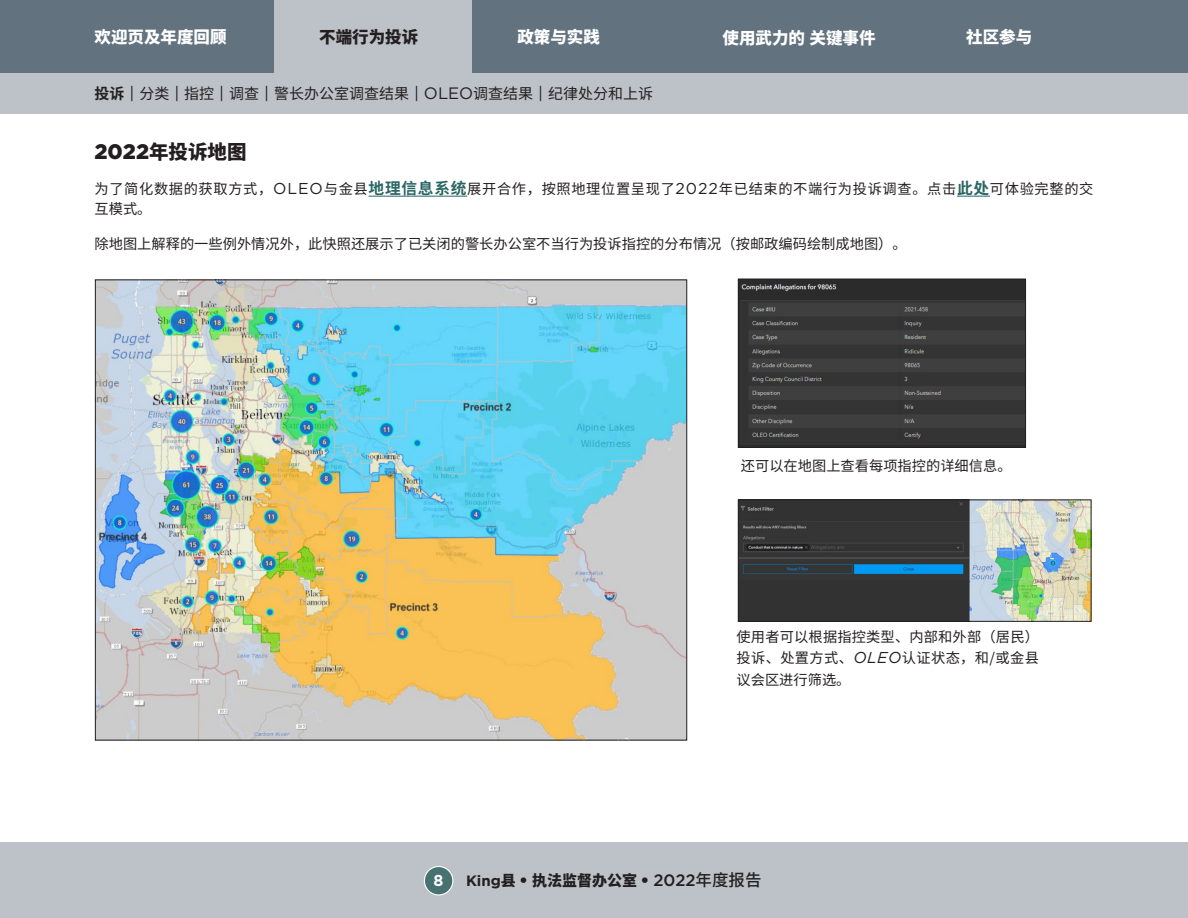
<style>
.page{position:relative;width:1188px;height:918px;background:#fff}
.page>*{position:absolute;margin:0;border:0;box-sizing:border-box;transform-origin:0 0}
.t1{font:900 19.5px "Noto Sans CJ Ksc";color:#231f20}
.t2{font:900 16.5px "Noto Sans CJ Ksc";color:#fff}
.t3{font:900 16.5px "Noto Sans CJ Ksc";color:#231f20}
.t4{font:700 15.75px "Gotham";color:#fff}
.t5{font:15px "Noto Sans CJ Ksc";color:#231f20}
.t6{font:900 15px "Noto Sans CJ Ksc";color:#231f20}
.paragraph_gotham_10_5{font:14.25px/21.8px "Noto Sans CJ Ksc";color:#231f20;text-align:justify}
.paragraph_gotham_10_5-2{font:14.25px/20.2px "Noto Sans CJ Ksc";letter-spacing:.045em;color:#231f20}
.s1{font-weight:700}
.s2{font-family:"Gotham";font-size:16.5px}
.s3{font-family:"Gotham";font-size:21px}
.s4{font-family:"Gotham";font-size:15.75px}
.s5{font-weight:700;font-size:15.75px;color:#2a6664}
.s6{font-family:"Gotham";font-style:italic;font-size:15.75px}
.s7{font-family:"Gotham";font-weight:700}
.s8{font-family:"Gotham";font-weight:500;font-size:16.5px}
.s9{font-weight:500;font-size:16.5px}
</style>
<div class="page">
<div style="left:0;top:842px;width:1188px;height:76px;background:#bdc2c8"></div>
<div style="left:424px;top:867px;width:29px;height:28px;background:#477271;border-radius:50%"></div>
<div style="left:424px;top:866px;width:29px;height:30px;border:1px solid #fff;border-radius:50%"></div>
<div style="left:0;top:73px;width:1188px;height:40px;background:#bdc2c8"></div>
<div style="left:0;top:0;width:1188px;height:73px;background:#62737f"></div>
<div style="left:274px;top:0;width:198px;height:74px;background:#bdc2c8"></div>
<hr style="left:369px;top:196px;width:98px;height:1px;background:#2a6664">
<hr style="left:957px;top:196px;width:33px;height:1px;background:#2a6664">
<img style="left:97px;top:282px;width:588px;height:456px">
<img style="left:740px;top:281px;width:284px;height:165px">
<div style="left:738px;top:279px;width:288px;height:169px;border:1px solid #231f20"></div>
<img style="left:740px;top:502px;width:349px;height:118px">
<div style="left:738px;top:500px;width:353px;height:122px;border:1px solid #231f20"></div>
<p class="t2" style="left:94px;top:28px;width:133px">欢迎页及年度回顾</p>
<p class="t3" style="left:319px;top:28px;width:100px">不端行为投诉</p>
<p class="t2" style="left:517px;top:28px;width:84px">政策与实践</p>
<p class="t2" style="left:723px;top:28px;width:155px">使用武力的关键事件</p>
<p class="t2" style="left:966px;top:28px;width:67px">社区参与</p>
<p class="t5" style="left:94px;top:85px;width:560px"><span class="s1">投诉</span> <span class="s2">|</span> 分类 <span class="s2">|</span> 指控 <span class="s2">|</span> 调查 <span class="s2">|</span> 警长办公室调查结果 <span class="s2">| OLEO</span>调查结果 <span class="s2">|</span> 纪律处分和上诉</p>
<h3 class="t1" style="left:94px;top:140px;width:154px"><span class="s3">2022</span>年投诉地图</h3>
<p class="paragraph_gotham_10_5-2" style="left:94px;top:179px;width:1000px">为了简化数据的获取方式，<span class="s4">OLEO</span>与金县<span class="s5">地理信息系统</span>展开合作，按照地理位置呈现了<span class="s4">2022</span>年已结束的不端行为投诉调查。点击<span class="s5">此处</span>可体验完整的交互模式。</p>
<p class="paragraph_gotham_10_5" style="left:95px;top:234px;width:814px">除地图上解释的一些例外情况外，此快照还展示了已关闭的警长办公室不当行为投诉指控的分布情况（按邮政编码绘制成地图）。</p>
<p class="paragraph_gotham_10_5" style="left:741px;top:455px;width:272px">还可以在地图上查看每项指控的详细信息。</p>
<p class="paragraph_gotham_10_5" style="left:737px;top:626px;width:304px">使用者可以根据指控类型、内部和外部（居民）投诉、处置方式、<span class="s6">OLEO</span>认证状态，和/或金县议会区进行筛选。</p>
<p class="t4" style="left:433px;top:870px;width:11px">8</p>
<p class="t6" style="left:466px;top:872px;width:297px"><span class="s7">King</span>县 <span class="s2">•</span> 执法监督办公室 <span class="s2">•</span> <span class="s8">2022</span><span class="s9">年度报告</span></p>
</div>
